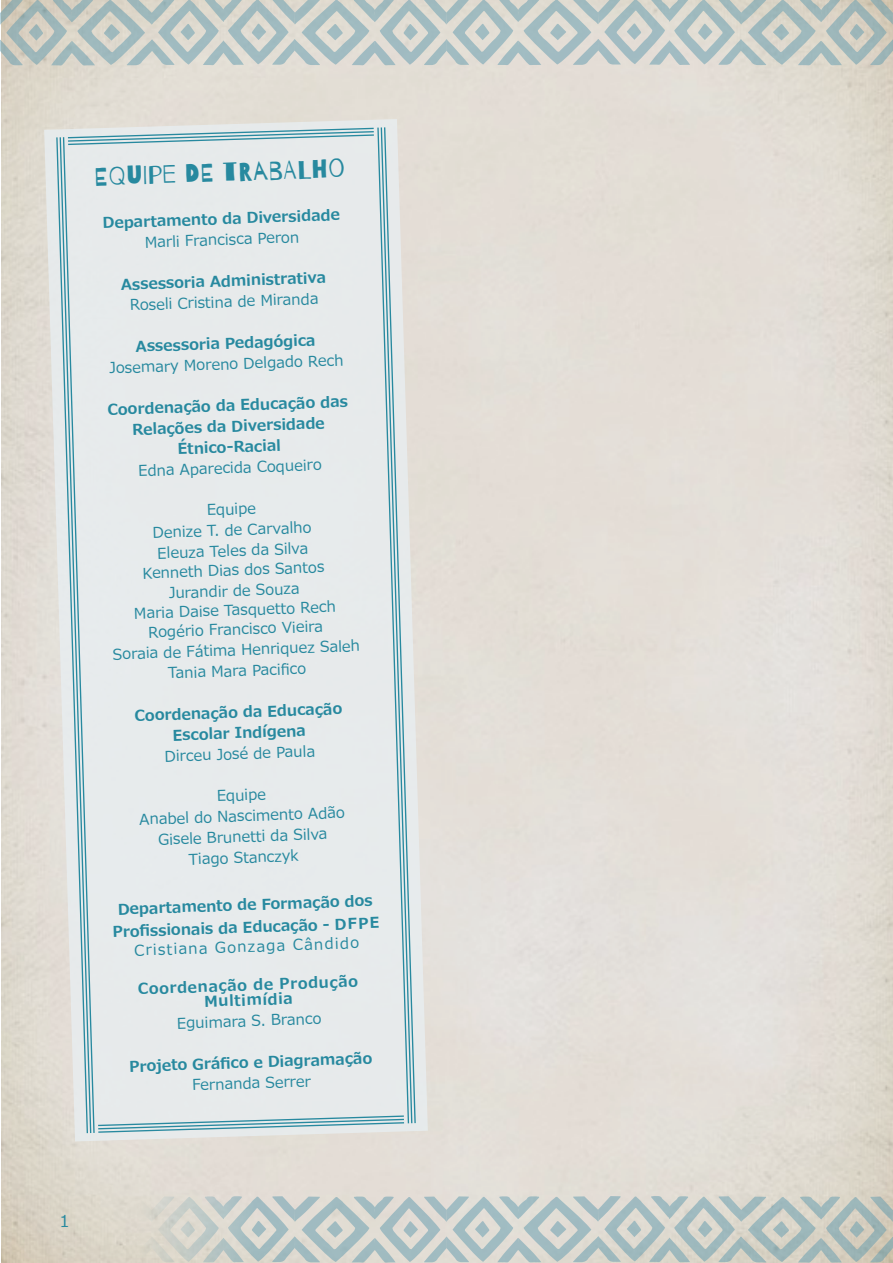
<style>
.page{position:relative;width:893px;height:1263px;background:#fff}
.page>*{position:absolute;margin:0;border:0;box-sizing:border-box;transform-origin:0 0}
.Normal_wrd_3{font:25.5px "Barrio";color:#27899f}
.t1{font:16.5px "Meiryo";color:#27899f}
.Normal_wrd_3-2{font:15px "Meiryo";color:#27899f}
.Normal_wrd_3-3{font:700 15px/22.5px "Meiryo";color:#27899f;text-align:center}
</style>
<div class="page">
<svg style="left:0;top:0;width:893px;height:67px;background:#c1cac6"></svg>
<svg style="left:1px;top:1196px;width:892px;height:67px;background:#c6ccc7"></svg>
<svg style="left:44px;top:119px;width:384px;height:1022px;background:#e3e0da"></svg>
<svg style="left:56px;top:126px;width:360px;height:1008px;background:#e4e7e7"></svg>
<p class="Normal_wrd_3" style="left:94px;top:163px;width:249px;rotate:-2deg">EQUIPE DE TRABALHO</p>
<p class="Normal_wrd_3-3" style="left:102px;top:212px;width:239px;rotate:-2deg">Departamento da Diversidade</p>
<p class="Normal_wrd_3-2" style="left:144px;top:232px;width:156px;rotate:-2deg">Marli Francisca Peron</p>
<p class="Normal_wrd_3-3" style="left:121px;top:274px;width:207px;rotate:-2deg">Assessoria Administrativa</p>
<p class="Normal_wrd_3-2" style="left:129px;top:295px;width:190px;rotate:-2deg">Roseli Cristina de Miranda</p>
<p class="Normal_wrd_3-3" style="left:135px;top:336px;width:181px;rotate:-2deg">Assessoria Pedagógica</p>
<p class="Normal_wrd_3-2" style="left:109px;top:358px;width:236px;rotate:-2deg">Josemary Moreno Delgado Rech</p>
<p class="Normal_wrd_3-3" style="left:107px;top:399px;width:242px;rotate:-2deg">Coordenação da Educação das</p>
<p class="Normal_wrd_3-3" style="left:132px;top:419px;width:194px;rotate:-2deg">Relações da Diversidade</p>
<p class="Normal_wrd_3-3" style="left:177px;top:438px;width:105px;rotate:-2deg">Étnico-Racial</p>
<p class="Normal_wrd_3-2" style="left:138px;top:460px;width:185px;rotate:-2deg">Edna Aparecida Coqueiro</p>
<p class="Normal_wrd_3-2" style="left:206px;top:500px;width:51px;rotate:-2deg">Equipe</p>
<p class="Normal_wrd_3-2" style="left:152px;top:522px;width:160px;rotate:-2deg">Denize T. de Carvalho</p>
<p class="Normal_wrd_3-2" style="left:157px;top:543px;width:152px;rotate:-2deg">Eleuza Teles da Silva</p>
<p class="Normal_wrd_3-2" style="left:142px;top:563px;width:183px;rotate:-2deg">Kenneth Dias dos Santos</p>
<p class="Normal_wrd_3-2" style="left:168px;top:582px;width:132px;rotate:-2deg">Jurandir de Souza</p>
<p class="Normal_wrd_3-2" style="left:134px;top:603px;width:203px;rotate:-2deg">Maria Daise Tasquetto Rech</p>
<p class="Normal_wrd_3-2" style="left:148px;top:622px;width:176px;rotate:-2deg">Rogério Francisco Vieira</p>
<p class="Normal_wrd_3-2" style="left:112px;top:644px;width:249px;rotate:-2deg">Soraia de Fátima Henriquez Saleh</p>
<p class="Normal_wrd_3-2" style="left:168px;top:662px;width:140px;rotate:-2deg">Tania Mara Pacifi co</p>
<p class="Normal_wrd_3-3" style="left:134px;top:705px;width:209px;rotate:-2deg">Coordenação da Educação</p>
<p class="Normal_wrd_3-3" style="left:172px;top:725px;width:135px;rotate:-2deg">Escolar Indígena</p>
<p class="Normal_wrd_3-2" style="left:164px;top:746px;width:152px;rotate:-2deg">Dirceu José de Paula</p>
<p class="Normal_wrd_3-2" style="left:216px;top:785px;width:51px;rotate:-2deg">Equipe</p>
<p class="Normal_wrd_3-2" style="left:139px;top:809px;width:207px;rotate:-2deg">Anabel do Nascimento Adão</p>
<p class="Normal_wrd_3-2" style="left:158px;top:829px;width:171px;rotate:-2deg">Gisele Brunetti da Silva</p>
<p class="Normal_wrd_3-2" style="left:188px;top:849px;width:112px;rotate:-2deg">Tiago Stanczyk</p>
<p class="Normal_wrd_3-3" style="left:111px;top:899px;width:268px;rotate:-2deg">Departamento de Formação dos<br>Profi ssionais da Educação - DFPE</p>
<p class="Normal_wrd_3-2" style="left:134px;top:940px;width:226px;rotate:-2deg">Cristiana Gonzaga Cândido</p>
<p class="Normal_wrd_3-3" style="left:138px;top:982px;width:222px;line-height:15px;rotate:-2deg">Coordenação de Produção<br>Multimídia</p>
<p class="Normal_wrd_3-2" style="left:177px;top:1013px;width:146px;rotate:-2deg">Eguimara S. Branco</p>
<p class="Normal_wrd_3-3" style="left:129px;top:1056px;width:245px;rotate:-2deg">Projeto Gráfi co e Diagramação</p>
<p class="Normal_wrd_3-2" style="left:192px;top:1074px;width:120px;rotate:-2deg">Fernanda Serrer</p>
<p class="t1" style="left:60px;top:1209px;width:12px">1</p>
</div>
